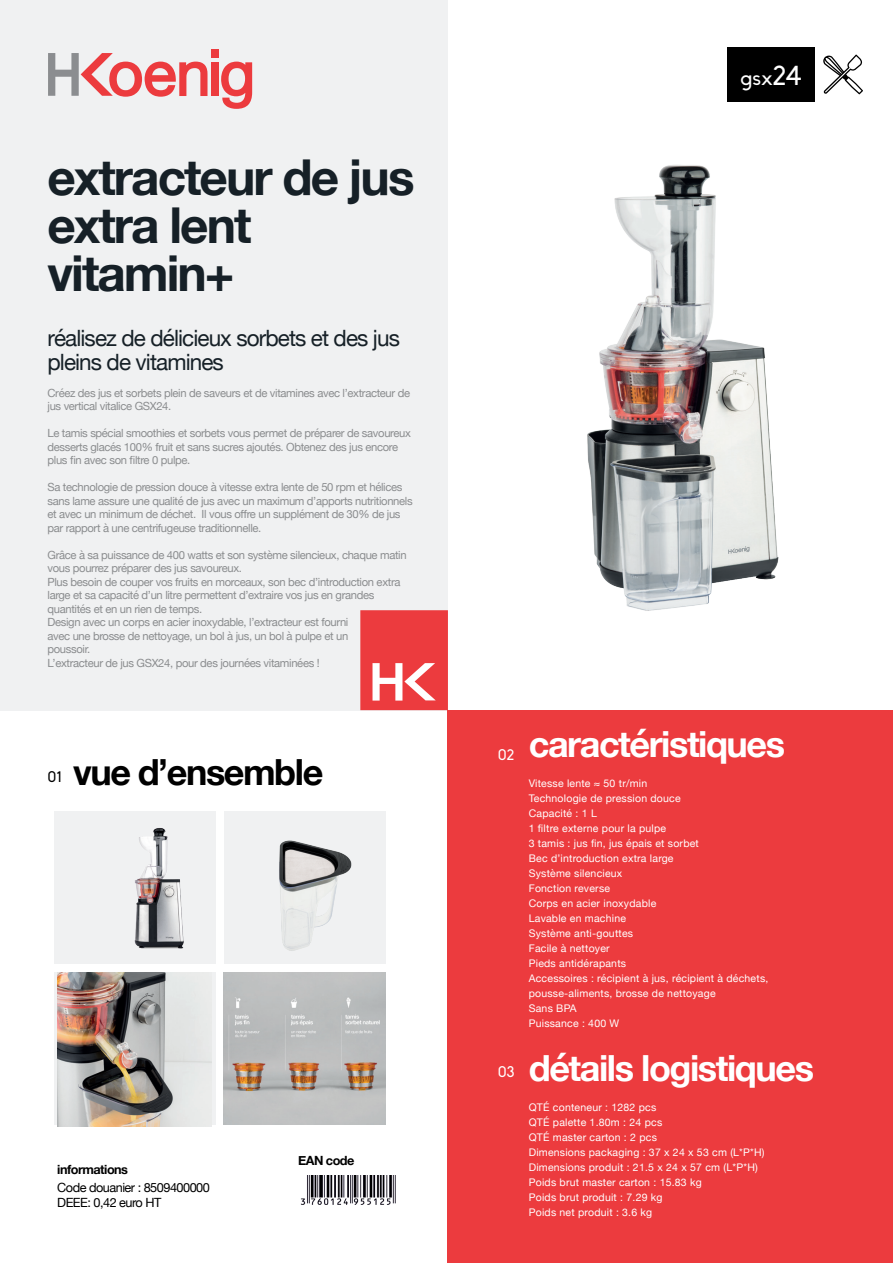
<style>
.page{position:relative;width:893px;height:1263px;background:#fff}
.page>*{position:absolute;margin:0;border:0;box-sizing:border-box;transform-origin:0 0}
.t1{font:700 49.5px/48px "Helvetica Neue";letter-spacing:-.04em;color:#162027}
.t2{font:700 36px "Helvetica Neue";letter-spacing:-.04em;color:#fff}
.t3{font:700 36px "Helvetica Neue";letter-spacing:-.04em;color:#000}
.t4{font:22.5px/24px "Helvetica Neue";letter-spacing:-.04em;color:#162027}
.t5{font:21px "Biko";color:#fff}
.t6{font:15px "Biko";color:#fff}
.t7{font:15px "Biko";color:#000}
.t8{font:12.75px/18px "Helvetica Neue";letter-spacing:-.04em;color:#000}
.t9{font:700 12.75px "Helvetica Neue";letter-spacing:-.04em;color:#000}
.t10{font:11.25px/13.5px "Helvetica Neue";letter-spacing:-.03em;color:#8b8d8f}
.t11{font:10.5px/15px "Helvetica Neue";letter-spacing:.02em;color:#fff}
.s1{font-weight:700}
.s2{font-size:27px}
</style>
<div class="page">
<div style="left:0;top:0;width:448px;height:710px;background:#f0f1f2"></div>
<div style="left:448px;top:710px;width:445px;height:553px;background:#ec3b3e"></div>
<svg style="left:360px;top:610px;width:88px;height:100px;background:#ee5355"></svg>
<div style="left:211px;top:49px;width:7px;height:8px;background:#ec3b3e"></div>
<div style="left:211px;top:62px;width:7px;height:34px;background:#ec3b3e"></div>
<svg style="left:48px;top:53px;width:159px;height:44px"></svg>
<svg style="left:221px;top:62px;width:31px;height:47px"></svg>
<img style="left:300px;top:1175px;width:96px;height:30px">
<img style="left:587px;top:165px;width:192px;height:446px">
<div style="left:727px;top:48px;width:88px;height:54px;background:#000"></div>
<svg style="left:823px;top:55px;width:40px;height:39px"></svg>
<div style="left:54px;top:972px;width:162px;height:152px;background:#f0f1f2"></div>
<div style="left:54px;top:811px;width:162px;height:153px;background:#f0f1f2"></div>
<img style="left:224px;top:811px;width:162px;height:153px">
<img style="left:224px;top:972px;width:162px;height:152px">
<img style="left:134px;top:828px;width:50px;height:121px">
<img style="left:57px;top:972px;width:154px;height:154px">
<p class="t1" style="left:48px;top:155px;width:369px">extracteur de jus extra lent</p>
<p class="t1" style="left:48px;top:251px;width:189px">vitamin+</p>
<p class="t4" style="left:48px;top:327px;width:354px">réalisez de délicieux sorbets et des jus pleins de vitamines</p>
<p class="t10" style="left:48px;top:386px;width:364px">Créez des jus et sorbets plein de saveurs et de vitamines avec l’extracteur de jus vertical vitalice GSX24.</p>
<p class="t10" style="left:48px;top:427px;width:365px">Le tamis spécial smoothies et sorbets vous permet de préparer de savoureux desserts glacés 100% fruit et sans sucres ajoutés. Obtenez des jus encore plus fin avec son filtre 0 pulpe.</p>
<p class="t10" style="left:48px;top:481px;width:367px">Sa technologie de pression douce à vitesse extra lente de 50 rpm et hélices sans lame assure une qualité de jus avec un maximum d’apports nutritionnels et avec un minimum de déchet. Il vous offre un supplément de 30% de jus par rapport à une centrifugeuse traditionnelle.</p>
<p class="t10" style="left:48px;top:548px;width:361px">Grâce à sa puissance de 400 watts et son système silencieux, chaque matin vous pourrez préparer des jus savoureux.</p>
<p class="t10" style="left:48px;top:575px;width:354px">Plus besoin de couper vos fruits en morceaux, son bec d’introduction extra large et sa capacité d’un litre permettent d’extraire vos jus en grandes quantités et en un rien de temps.</p>
<p class="t10" style="left:48px;top:616px;width:302px">Design avec un corps en acier inoxydable, l’extracteur est fourni</p>
<p class="t10" style="left:48px;top:629px;width:302px">avec une brosse de nettoyage, un bol à jus, un bol à pulpe et un</p>
<p class="t10" style="left:48px;top:643px;width:44px">poussoir.</p>
<p class="t10" style="left:48px;top:656px;width:274px">L’extracteur de jus GSX24, pour des journées vitaminées !</p>
<p class="t7" style="left:48px;top:769px;width:16px">01</p>
<p class="t3" style="left:73px;top:743px;width:252px">vue d’ensemble</p>
<p class="t8" style="left:57px;top:1161px;width:154px"><span class="s1">informations<br></span>Code douanier : 8509400000</p>
<p class="t8" style="left:57px;top:1194px;width:106px">DEEE: 0,42 euro HT</p>
<p class="t9" style="left:298px;top:1150px;width:58px">EAN code</p>
<p class="t5" style="left:741px;top:66px;width:63px">gsx<span class="s2">24</span></p>
<p class="t6" style="left:498px;top:746px;width:18px">02</p>
<p class="t6" style="left:498px;top:1064px;width:18px">03</p>
<p class="t2" style="left:529px;top:716px;width:258px">caractéristiques</p>
<p class="t11" style="left:529px;top:777px;width:120px">Vitesse lente ≈ 50 tr/min</p>
<p class="t11" style="left:529px;top:792px;width:153px">Technologie de pression douce</p>
<p class="t11" style="left:529px;top:807px;width:70px">Capacité : 1 L</p>
<p class="t11" style="left:529px;top:822px;width:139px">1 filtre externe pour la pulpe</p>
<p class="t11" style="left:529px;top:837px;width:172px">3 tamis : jus fin, jus épais et sorbet</p>
<p class="t11" style="left:529px;top:852px;width:146px">Bec d’introduction extra large</p>
<p class="t11" style="left:529px;top:867px;width:95px">Système silencieux</p>
<p class="t11" style="left:529px;top:882px;width:83px">Fonction reverse</p>
<p class="t11" style="left:529px;top:897px;width:129px">Corps en acier inoxydable</p>
<p class="t11" style="left:529px;top:912px;width:99px">Lavable en machine</p>
<p class="t11" style="left:529px;top:927px;width:106px">Système anti-gouttes</p>
<p class="t11" style="left:529px;top:942px;width:82px">Facile à nettoyer</p>
<p class="t11" style="left:529px;top:957px;width:99px">Pieds antidérapants</p>
<p class="t11" style="left:529px;top:972px;width:241px">Accessoires : récipient à jus, récipient à déchets, pousse-aliments, brosse de nettoyage</p>
<p class="t11" style="left:529px;top:1002px;width:49px">Sans BPA</p>
<p class="t11" style="left:529px;top:1017px;width:92px">Puissance : 400 W</p>
<p class="t2" style="left:529px;top:1040px;width:287px">détails logistiques</p>
<p class="t11" style="left:529px;top:1100px;width:129px">QTÉ conteneur : 1282 pcs</p>
<p class="t11" style="left:529px;top:1115px;width:135px">QTÉ palette 1.80m : 24 pcs</p>
<p class="t11" style="left:529px;top:1130px;width:130px">QTÉ master carton : 2 pcs</p>
<p class="t11" style="left:529px;top:1145px;width:237px">Dimensions packaging : 37 x 24 x 53 cm (L*P*H)</p>
<p class="t11" style="left:529px;top:1160px;width:231px">Dimensions produit : 21.5 x 24 x 57 cm (L*P*H)</p>
<p class="t11" style="left:529px;top:1175px;width:175px">Poids brut master carton : 15.83 kg</p>
<p class="t11" style="left:529px;top:1190px;width:135px">Poids brut produit : 7.29 kg</p>
<p class="t11" style="left:529px;top:1205px;width:125px">Poids net produit : 3.6 kg</p>
</div>
